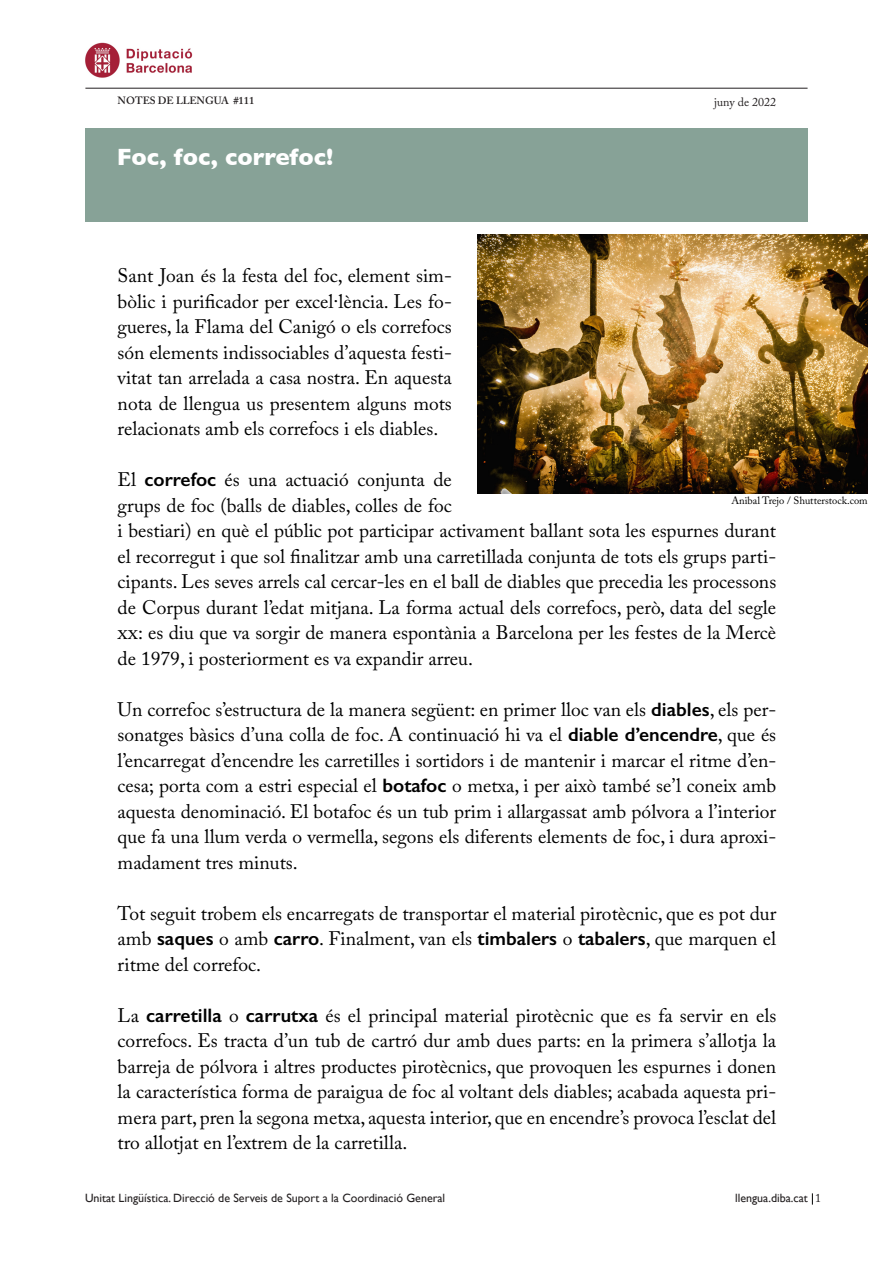
<style>
.page{position:relative;width:893px;height:1263px;background:#fff}
.page>*{position:absolute;margin:0;border:0;box-sizing:border-box;transform-origin:0 0}
.t1{font:700 24px "Gill Sans";color:#fff}
.Text_normal{font:19.5px/25.5px "Adobe Caslon Pro";color:#000;text-align:justify}
.t2{font:12px "Gill Sans";color:#231f20}
.t3{font:12px "Adobe Caslon Pro";color:#231f20}
.Text_normal-2{font:10.5px "Adobe Caslon Pro";color:#000}
.t4{font:600 10.5px "Adobe Caslon Pro";color:#231f20}
.s1{font-family:"Gill Sans";font-weight:600}
</style>
<div class="page">
<hr style="left:85px;top:88px;width:722px;height:1px;background:#231f20">
<div style="left:85px;top:128px;width:722px;height:94px;background:#87a297"></div>
<img style="left:85px;top:42px;width:108px;height:36px">
<img style="left:477px;top:235px;width:391px;height:259px">
<p class="t4" style="left:118px;top:95px;width:138px">NOTES DE LLENGUA #111</p>
<p class="t3" style="left:714px;top:94px;width:64px">juny de 2022</p>
<p class="t1" style="left:117px;top:138px;width:218px">Foc, foc, correfoc!</p>
<p class="Text_normal" style="left:118px;top:263px;width:336px">Sant Joan és la festa del foc, element sim&shy;bòlic i purificador per excel·lència. Les fo&shy;gueres, la Flama del Canigó o els correfocs són elements indissociables d’aquesta festi&shy;vitat tan arrelada a casa nostra. En aquesta nota de llengua us presentem alguns mots relacionats amb els correfocs i els diables.</p>
<p class="Text_normal" style="left:118px;top:467px;width:660px;text-align:left">El <span class="s1">correfoc</span> és una actuació conjunta de<br>grups de foc (balls de diables, colles de foc<br>i bestiari) en què el públic pot participar activament ballant sota les espurnes durant el recorregut i que sol finalitzar amb una carretillada conjunta de tots els grups parti&shy;cipants. Les seves arrels cal cercar-les en el ball de diables que precedia les processons de Corpus durant l’edat mitjana. La forma actual dels correfocs, però, data del segle xx: es diu que va sorgir de manera espontània a Barcelona per les festes de la Mercè de 1979, i posteriorment es va expandir arreu.</p>
<p class="Text_normal" style="left:118px;top:696px;width:660px">Un correfoc s’estructura de la manera següent: en primer lloc van els <span class="s1">diables</span>, els per&shy;sonatges bàsics d’una colla de foc. A continuació hi va el <span class="s1">diable d’encendre</span>, que és l’encarregat d’encendre les carretilles i sortidors i de mantenir i marcar el ritme d’en&shy;cesa; porta com a estri especial el <span class="s1">botafoc</span> o metxa, i per això també se’l coneix amb aquesta denominació. El botafoc és un tub prim i allargassat amb pólvora a l’interior que fa una llum verda o vermella, segons els diferents elements de foc, i dura aproxi&shy;madament tres minuts.</p>
<p class="Text_normal" style="left:118px;top:900px;width:660px">Tot seguit trobem els encarregats de transportar el material pirotècnic, que es pot dur amb <span class="s1">saques</span> o amb <span class="s1">carro</span>. Finalment, van els <span class="s1">timbalers</span> o <span class="s1">tabalers</span>, que marquen el ritme del correfoc.</p>
<p class="Text_normal" style="left:118px;top:1002px;width:660px">La <span class="s1">carretilla</span> o <span class="s1">carrutxa</span> és el principal material pirotècnic que es fa servir en els correfocs. Es tracta d’un tub de cartró dur amb dues parts: en la primera s’allotja la barreja de pólvora i altres productes pirotècnics, que provoquen les espurnes i donen la característica forma de paraigua de foc al voltant dels diables; acabada aquesta pri&shy;mera part, pren la segona metxa, aquesta interior, que en encendre’s provoca l’esclat del tro allotjat en l’extrem de la carretilla.</p>
<p class="Text_normal-2" style="left:731px;top:494px;width:138px">Anibal Trejo / Shutterstock.com</p>
<p class="t2" style="left:85px;top:1191px;width:362px">Unitat Lingüística. Direcció de Serveis de Suport a la Coordinació General</p>
<p class="t2" style="left:735px;top:1191px;width:74px">llengua.diba.cat</p>
<p class="t3" style="left:815px;top:1191px;width:7px">1</p>
</div>
